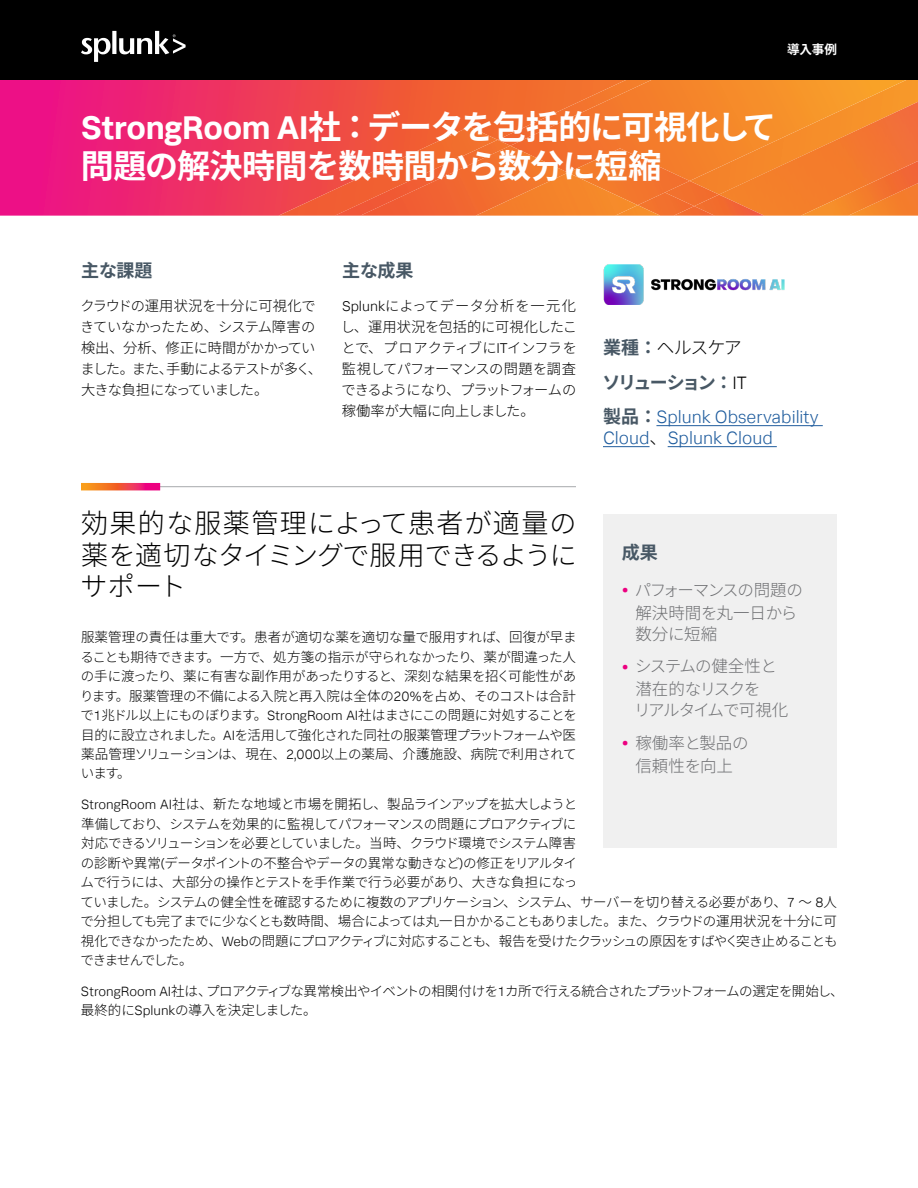
<style>
.page{position:relative;width:918px;height:1188px;background:#fff}
.page>*{position:absolute;margin:0;border:0;box-sizing:border-box;transform-origin:0 0}
.t1{font:700 33px/39px "Source Han Sans JP";letter-spacing:-.03em;color:#fff}
.t2{font:300 27px/31.5px "Source Han Sans JP";letter-spacing:.01em;color:#000;text-align:justify}
.t3{font:300 18px/21px "Splunk Data Sans Pro";color:#205d9e}
.t4{font:700 18px/34.5px "Source Han Sans JP";letter-spacing:-.13em;color:#485865}
.t5{font:700 18px "Source Han Sans JP";letter-spacing:-.02em;color:#485865}
.t6{font:300 16.5px/23.2px "Source Han Sans JP";letter-spacing:-.025em;color:#6d6e71;text-align:center}
.t7{font:300 16.5px/23.2px "Source Han Sans JP";letter-spacing:-.045em;color:#6d6e71;text-align:center}
.t8{font:300 16.5px/23.2px "Source Han Sans JP";color:#6d6e71;text-align:center}
.t9{font:300 16.5px "Source Han Sans JP";letter-spacing:-.065em;color:#6d6e71}
.t10{font:300 14.25px/21px "Source Han Sans JP";letter-spacing:-.04em;color:#000}
.t11{font:300 13.5px/19.5px "Source Han Sans JP";letter-spacing:-.05em;color:#000}
.t12{font:700 12.6px "Source Han Sans JP";color:#fff}
.s1{font-family:"Splunk Data Sans Pro"}
.s2{font-weight:300;color:#000}
.s3{font-family:"Splunk Data Sans Pro";font-weight:300;color:#000}
.s4{font-family:"Source Han Sans JP";font-weight:700;color:#485865}
.s5{font-family:"Source Han Sans JP";color:#000}
.s6{font-family:"Splunk Data Sans Pro";font-weight:700;font-size:21px;color:#ec0080}
</style>
<div class="page">
<svg style="left:0;top:80px;width:918px;height:136px;background:#ee3064"></svg>
<img style="left:719px;top:96px;width:199px;height:120px">
<img style="left:801px;top:155px;width:117px;height:61px">
<svg style="left:498px;top:80px;width:409px;height:101px;background:#f4812c"></svg>
<img style="left:690px;top:181px;width:29px;height:14px">
<img style="left:694px;top:195px;width:70px;height:21px">
<img style="left:660px;top:192px;width:34px;height:24px">
<img style="left:674px;top:206px;width:41px;height:10px">
<img style="left:568px;top:148px;width:122px;height:57px">
<img style="left:279px;top:127px;width:219px;height:89px">
<img style="left:335px;top:140px;width:175px;height:76px">
<img style="left:360px;top:146px;width:208px;height:70px">
<img style="left:638px;top:205px;width:22px;height:11px">
<img style="left:476px;top:173px;width:162px;height:43px">
<div style="left:0;top:0;width:918px;height:80px;background:#000"></div>
<svg style="left:81px;top:31px;width:105px;height:31px"></svg>
<img style="left:603px;top:265px;width:181px;height:39px">
<hr style="left:656px;top:425px;width:167px;height:1px;background:#205d9e">
<hr style="left:603px;top:446px;width:47px;height:1px;background:#205d9e">
<hr style="left:668px;top:446px;width:109px;height:1px;background:#205d9e">
<hr style="left:81px;top:486px;width:495px;height:1px;background:#a7a9ac">
<svg style="left:81px;top:483px;width:79px;height:7px"></svg>
<div style="left:603px;top:514px;width:234px;height:334px;background:#f0f0f0"></div>
<p class="t12" style="left:787px;top:42px;width:51px">導入事例</p>
<h1 class="t1" style="left:81px;top:108px;width:697px"><span class="s1">StrongRoom AI</span>社：データを包括的に可視化して問題の解決時間を数時間から数分に短縮</h1>
<h3 class="t5" style="left:81px;top:261px;width:73px">主な課題</h3>
<p class="t10" style="left:80px;top:296px;width:243px">クラウドの運用状況を十分に可視化できていなかったため、システム障害の検出、分析、修正に時間がかかっていました。また、手動によるテストが多く、大きな負担になっていました。</p>
<h3 class="t5" style="left:342px;top:261px;width:73px">主な成果</h3>
<p class="t10" style="left:341px;top:296px;width:238px;text-align:justify"><span class="s1">Splunk</span>によってデータ分析を一元化し、運用状況を包括的に可視化したことで、プロアクティブに<span class="s1">IT</span>インフラを監視してパフォーマンスの問題を調査できるようになり、プラットフォームの稼働率が大幅に向上しました。</p>
<h3 class="t4" style="left:602px;top:331px;width:146px">業種：<span class="s2">ヘルスケア</span>ソリューション： <span class="s3">IT</span></h3>
<h3 class="t3" style="left:603px;top:406px;width:217px"><span class="s4">製品：</span>Splunk Observability<br>Cloud<span class="s5">、</span>Splunk Cloud</h3>
<h2 class="t2" style="left:80px;top:508px;width:498px">効果的な服薬管理によって患者が適量の薬を適切なタイミングで服用できるようにサポート</h2>
<p class="t11" style="left:80px;top:628px;width:498px;text-align:justify">服薬管理の責任は重大です。患者が適切な薬を適切な量で服用すれば、回復が早まることも期待できます。一方で、処方箋の指示が守られなかったり、薬が間違った人の手に渡ったり、薬に有害な副作用があったりすると、深刻な結果を招く可能性があります。服薬管理の不備による入院と再入院は全体の<span class="s1">20%</span>を占め、そのコストは合計で<span class="s1">1</span>兆ドル以上にものぼります。<span class="s1">StrongRoom AI</span>社はまさにこの問題に対処することを目的に設立されました。<span class="s1">AI</span>を活用して強化された同社の服薬管理プラットフォームや医薬品管理ソリューションは、現在、<span class="s1">2,000</span>以上の薬局、介護施設、病院で利用されています。</p>
<p class="t11" style="left:80px;top:795px;width:759px"><span class="s1">StrongRoom AI</span>社は、新たな地域と市場を開拓し、製品ラインアップを拡大しようと<br>準備しており、システムを効果的に監視してパフォーマンスの問題にプロアクティブに<br>対応できるソリューションを必要としていました。当時、クラウド環境でシステム障害<br>の診断や異常<span class="s1">(</span>データポイントの不整合やデータの異常な動きなど<span class="s1">)</span>の修正をリアルタイ<br>ムで行うには、大部分の操作とテストを手作業で行う必要があり、大きな負担になっ<br>ていました。システムの健全性を確認するために複数のアプリケーション、システム、サーバーを切り替える必要があり、<span class="s1">7</span> ～ <span class="s1">8</span>人で分担しても完了までに少なくとも数時間、場合によっては丸一日かかることもありました。また、クラウドの運用状況を十分に可視化できなかったため、<span class="s1">Web</span>の問題にプロアクティブに対応することも、報告を受けたクラッシュの原因をすばやく突き止めることもできませんでした。</p>
<p class="t11" style="left:81px;top:981px;width:764px"><span class="s1">StrongRoom AI</span>社は、プロアクティブな異常検出やイベントの相関付けを<span class="s1">1</span>カ所で行える統合されたプラットフォームの選定を開始し、最終的に<span class="s1">Splunk</span>の導入を決定しました。</p>
<h3 class="t5" style="left:622px;top:543px;width:37px">成果</h3>
<p class="t6" style="left:622px;top:578px;width:183px"><span class="s6">•</span> パフォーマンスの問題の解決時間を丸一日から</p>
<p class="t6" style="left:635px;top:622px;width:83px">数分に短縮</p>
<p class="t7" style="left:622px;top:655px;width:156px"><span class="s6">•</span> システムの健全性と潜在的なリスクを</p>
<p class="t9" style="left:634px;top:701px;width:156px">リアルタイムで可視化</p>
<p class="t8" style="left:622px;top:731px;width:128px"><span class="s6">•</span> 稼働率と製品の信頼性を向上</p>
</div>
